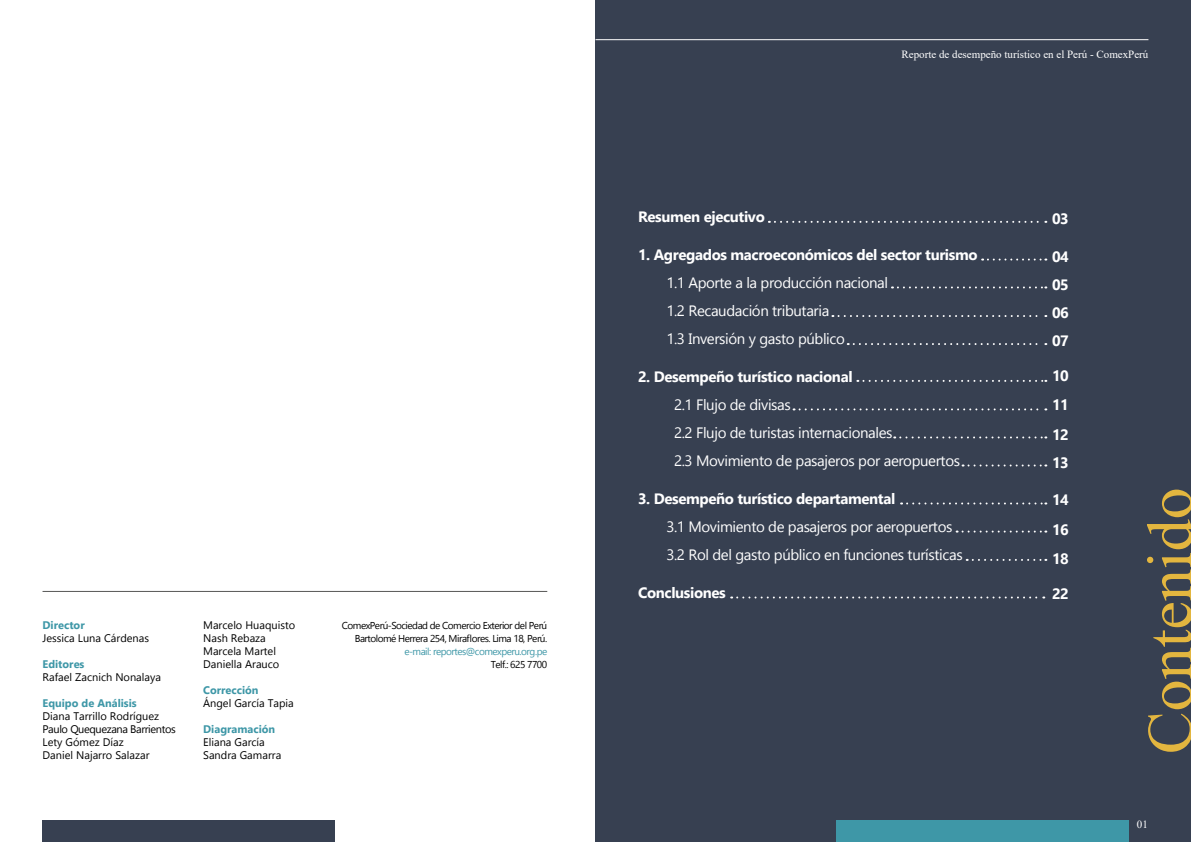
<style>
.page{position:relative;width:1191px;height:842px;background:#fff}
.page>*{position:absolute;margin:0;border:0;box-sizing:border-box;transform-origin:0 0}
.t1{font:64px "Times New Roman";color:#e3b63f}
.t2{font:15px/28px "Gadugi";letter-spacing:-.025em;color:#fff}
.t3{font:700 15px/28px "Gadugi";letter-spacing:-.025em;color:#fff;text-align:justify}
.t4{font:11px/13px "Gadugi";color:#000}
.t5{font:700 11px "Gadugi";color:#3e97a7}
.t6{font:11px "Times New Roman";color:#fff}
.t7{font:10px/13px "Gadugi";letter-spacing:-.05em;color:#000;text-align:right}
.t8{font:10px "Gadugi";letter-spacing:-.05em;color:#3e97a7}
</style>
<div class="page">
<div style="left:595px;top:0;width:596px;height:842px;background:#374051"></div>
<div style="left:42px;top:820px;width:292px;height:22px;background:#374051"></div>
<div style="left:836px;top:820px;width:293px;height:22px;background:#3e97a7"></div>
<hr style="left:595px;top:39px;width:553px;height:1px;background:#fff">
<svg style="left:769px;top:221px;width:277px;height:2px"></svg>
<svg style="left:982px;top:259px;width:64px;height:2px"></svg>
<svg style="left:857px;top:380px;width:189px;height:2px"></svg>
<svg style="left:892px;top:286px;width:154px;height:2px"></svg>
<svg style="left:793px;top:408px;width:253px;height:2px"></svg>
<svg style="left:832px;top:315px;width:214px;height:2px"></svg>
<svg style="left:894px;top:436px;width:152px;height:2px"></svg>
<svg style="left:847px;top:343px;width:199px;height:2px"></svg>
<svg style="left:962px;top:464px;width:84px;height:2px"></svg>
<svg style="left:901px;top:502px;width:145px;height:2px"></svg>
<svg style="left:956px;top:531px;width:90px;height:2px"></svg>
<svg style="left:966px;top:559px;width:80px;height:2px"></svg>
<svg style="left:731px;top:596px;width:313px;height:2px"></svg>
<hr style="left:43px;top:591px;width:504px;height:1px;background:#575756">
<p class="t5" style="left:43px;top:619px;width:44px">Director</p>
<p class="t4" style="left:43px;top:632px;width:108px">Jessica Luna Cárdenas</p>
<p class="t5" style="left:43px;top:658px;width:43px">Editores</p>
<p class="t4" style="left:43px;top:671px;width:120px">Rafael Zacnich Nonalaya</p>
<p class="t5" style="left:43px;top:697px;width:96px">Equipo de Análisis</p>
<p class="t4" style="left:43px;top:710px;width:135px">Diana Tarrillo Rodríguez<br>Paulo Quequezana Barrientos<br>Lety Gómez Díaz<br>Daniel Najarro Salazar</p>
<p class="t4" style="left:203px;top:619px;width:94px">Marcelo Huaquisto<br>Nash Rebaza<br>Marcela Martel<br>Daniella Arauco</p>
<p class="t5" style="left:203px;top:684px;width:57px">Corrección</p>
<p class="t4" style="left:203px;top:697px;width:92px">Ángel García Tapia</p>
<p class="t5" style="left:203px;top:723px;width:74px">Diagramación</p>
<p class="t4" style="left:203px;top:736px;width:80px">Eliana García<br>Sandra Gamarra</p>
<p class="t7" style="left:342px;top:618px;width:207px">ComexPerú-Sociedad de Comercio Exterior del Perú<br>Bartolomé Herrera 254, Miraflores. Lima 18, Perú.</p>
<p class="t8" style="left:404px;top:645px;width:144px">e-mail: reportes@comexperu.org.pe</p>
<p class="t7" style="left:491px;top:657px;width:58px">Telf.: 625 7700</p>
<p class="t6" style="left:901px;top:47px;width:248px">Reporte de desempeño turístico en el Perú - ComexPerú</p>
<p class="t3" style="left:638px;top:203px;width:128px">Resumen ejecutivo</p>
<p class="t3" style="left:638px;top:241px;width:341px">1. Agregados macroeconómicos del sector turismo</p>
<p class="t2" style="left:666px;top:269px;width:223px">1.1 Aporte a la producción nacional<br>1.2 Recaudación tributaria<br>1.3 Inversión y gasto público</p>
<p class="t3" style="left:638px;top:363px;width:216px">2. Desempeño turístico nacional</p>
<p class="t2" style="left:674px;top:391px;width:287px">2.1 Flujo de divisas<br>2.2 Flujo de turistas internacionales<br>2.3 Movimiento de pasajeros por aeropuertos</p>
<p class="t3" style="left:638px;top:485px;width:259px">3. Desempeño turístico departamental</p>
<p class="t2" style="left:666px;top:513px;width:298px">3.1 Movimiento de pasajeros por aeropuertos<br>3.2 Rol del gasto público en funciones turísticas</p>
<p class="t3" style="left:638px;top:579px;width:89px">Conclusiones</p>
<p class="t3" style="left:1052px;top:205px;width:18px">03</p>
<p class="t3" style="left:1052px;top:243px;width:18px">04<br>05<br>06<br>07</p>
<p class="t3" style="left:1052px;top:361px;width:18px;line-height:29.4px">10<br>11<br>12</p>
<p class="t3" style="left:1052px;top:449px;width:18px">13</p>
<p class="t3" style="left:1052px;top:485px;width:18px;line-height:29.5px">14<br>16<br>18</p>
<p class="t3" style="left:1052px;top:580px;width:18px">22</p>
<h1 class="t1" style="left:1124px;top:754px;width:268px;rotate:-90deg">Contenido</h1>
<p class="t6" style="left:1136px;top:816px;width:12px">01</p>
</div>
